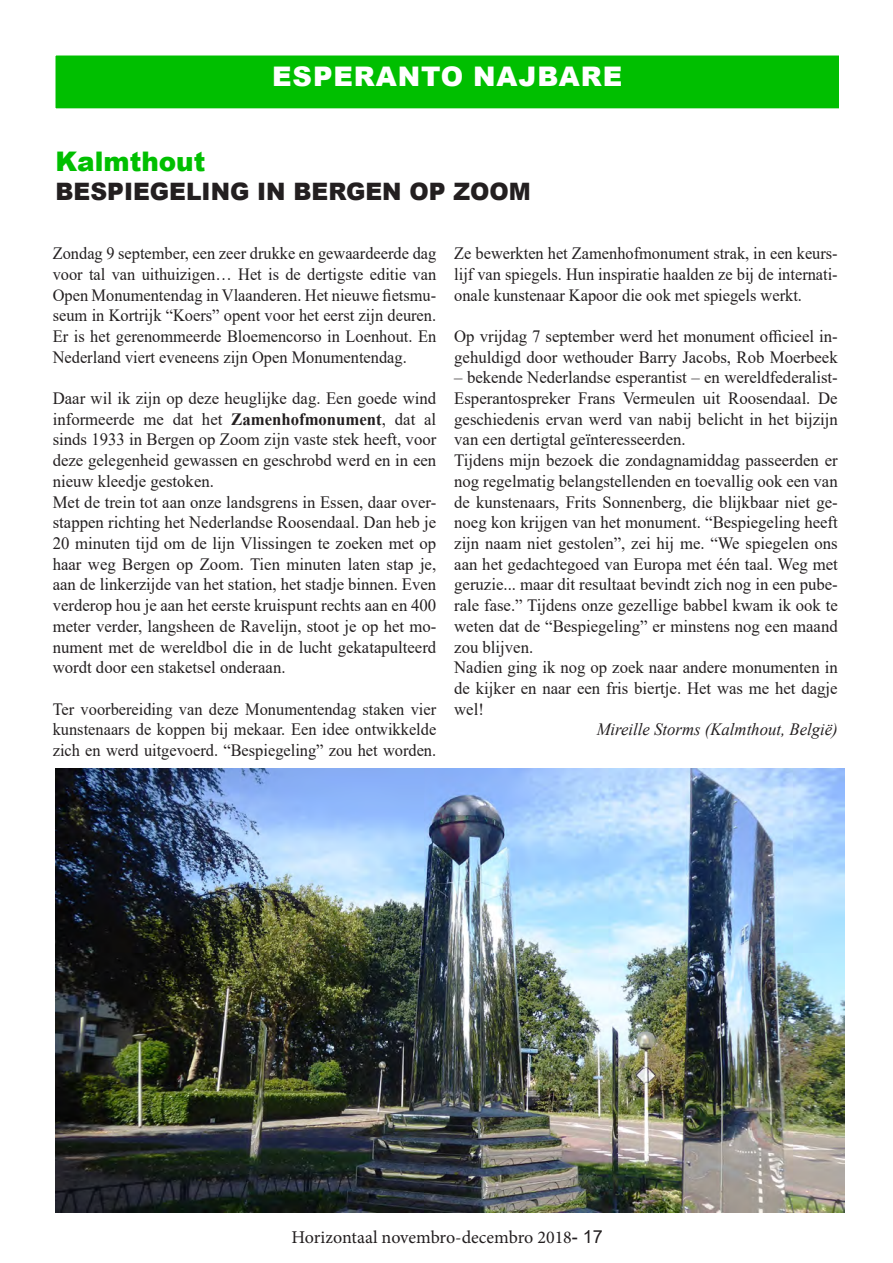
<style>
.page{position:relative;width:893px;height:1263px;background:#fff}
.page>*{position:absolute;margin:0;border:0;box-sizing:border-box;transform-origin:0 0}
.t1{font:900 27px "Arial";letter-spacing:.035em;color:#fff}
.t2{font:900 27px "Arial";color:#00bf00}
.t3{font:900 24px "Arial";color:#231f20}
.t4{font:18px "Minion Pro";color:#231f20}
.t5{font:17.25px/20.7px "Times New Roman";color:#231f20;text-align:justify}
.t6{font:17.25px/20.7px "Times New Roman";color:#231f20;text-align:justify;scale:.95 1}
.t7{font:italic 17.25px "Times New Roman";color:#231f20}
.s1{font-weight:700}
.s2{font-family:"Arial"}
</style>
<div class="page">
<div style="left:55px;top:55px;width:785px;height:54px;background:#00bf00"></div>
<div style="left:54px;top:54px;width:786px;height:56px;border:2px solid #fff"></div>
<img style="left:56px;top:769px;width:789px;height:443px">
<p class="t1" style="left:272px;top:57px;width:352px">ESPERANTO NAJBARE</p>
<p class="t2" style="left:56px;top:142px;width:151px">Kalmthout</p>
<p class="t3" style="left:56px;top:174px;width:477px">BESPIEGELING IN BERGEN OP ZOOM</p>
<p class="t6" style="left:53px;top:242px;width:405px">Zondag 9 september, een zeer drukke en gewaardeerde dag voor tal van uithuizigen… Het is de dertigste editie van Open Monumentendag in Vlaanderen. Het nieuwe fietsmu&shy;seum in Kortrijk “Koers” opent voor het eerst zijn deuren.<br>Er is het gerenommeerde Bloemencorso in Loenhout. En Nederland viert eveneens zijn Open Monumentendag.</p>
<p class="t5" style="left:53px;top:387px;width:385px">Daar wil ik zijn op deze heuglijke dag. Een goede wind informeerde me dat het <span class="s1">Zamenhofmonument</span>, dat al sinds 1933 in Bergen op Zoom zijn vaste stek heeft, voor deze gelegenheid gewassen en geschrobd werd en in een nieuw kleedje gestoken.</p>
<p class="t5" style="left:53px;top:491px;width:385px">Met de trein tot aan onze landsgrens in Essen, daar over&shy;stappen richting het Nederlandse Roosendaal. Dan heb je 20 minuten tijd om de lijn Vlissingen te zoeken met op haar weg Bergen op Zoom. Tien minuten laten stap je, aan de linkerzijde van het station, het stadje binnen. Even verderop hou je aan het eerste kruispunt rechts aan en 400 meter verder, langsheen de Ravelijn, stoot je op het mo&shy;nument met de wereldbol die in de lucht gekatapulteerd wordt door een staketsel onderaan.</p>
<p class="t6" style="left:53px;top:698px;width:405px">Ter voorbereiding van deze Monumentendag staken vier kunstenaars de koppen bij mekaar. Een idee ontwikkelde zich en werd uitgevoerd. “Bespiegeling” zou het worden.</p>
<p class="t6" style="left:454px;top:242px;width:405px">Ze bewerkten het Zamenhofmonument strak, in een keurs&shy;lijf van spiegels. Hun inspiratie haalden ze bij de internati&shy;onale kunstenaar Kapoor die ook met spiegels werkt.</p>
<p class="t5" style="left:454px;top:325px;width:385px">Op vrijdag 7 september werd het monument officieel in&shy;gehuldigd door wethouder Barry Jacobs, Rob Moerbeek</p>
<p class="t5" style="left:454px;top:367px;width:385px">– bekende Nederlandse esperantist – en wereldfederalist-Esperantospreker Frans Vermeulen uit Roosendaal. De geschiedenis ervan werd van nabij belicht in het bijzijn van een dertigtal geïnteresseerden.</p>
<p class="t5" style="left:454px;top:449px;width:385px">Tijdens mijn bezoek die zondagnamiddag passeerden er nog regelmatig belangstellenden en toevallig ook een van de kunstenaars, Frits Sonnenberg, die blijkbaar niet ge&shy;noeg kon krijgen van het monument. “Bespiegeling heeft zijn naam niet gestolen”, zei hij me. “We spiegelen ons aan het gedachtegoed van Europa met één taal. Weg met geruzie... maar dit resultaat bevindt zich nog in een pube&shy;rale fase.” Tijdens onze gezellige babbel kwam ik ook te weten dat de “Bespiegeling” er minstens nog een maand zou blijven.</p>
<p class="t5" style="left:454px;top:656px;width:385px">Nadien ging ik nog op zoek naar andere monumenten in de kijker en naar een fris biertje. Het was me het dagje wel!</p>
<p class="t7" style="left:597px;top:718px;width:243px">Mireille Storms (Kalmthout, België)</p>
<p class="t4" style="left:292px;top:1225px;width:313px">Horizontaal novembro-decembro 2018<span class="s2">- 17</span></p>
</div>
